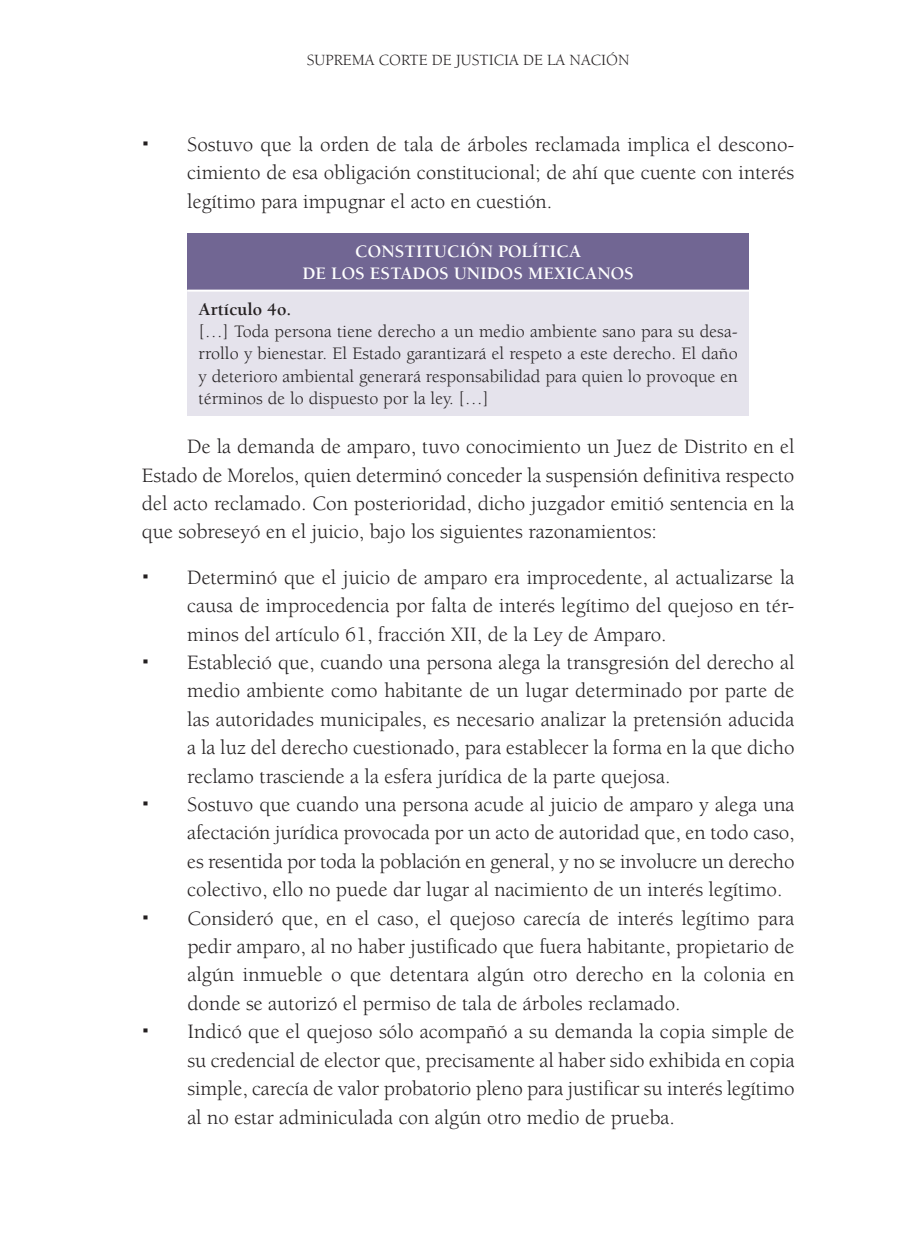
<style>
.page{position:relative;width:908px;height:1248px;background:#fff}
.page>*{position:absolute;margin:0;border:0;box-sizing:border-box;transform-origin:0 0}
.t1{font:21px/28.4px "Berkeley Std";color:#231f20;text-align:justify}
.t2{font:18px/22.4px "Berkeley Std";letter-spacing:.005em;color:#231f20;text-align:justify}
.t3{font:700 18px/22.4px "Berkeley Std";letter-spacing:.005em;color:#fff;text-align:center}
.t4{font:700 18px "Berkeley Std";letter-spacing:.005em;color:#231f20}
.t5{font:16px "Berkeley Std";color:#231f20}
</style>
<div class="page">
<div style="left:187px;top:233px;width:561px;height:57px;background:#716693"></div>
<div style="left:187px;top:290px;width:561px;height:125px;background:#e5e3ec"></div>
<hr style="left:187px;top:289px;width:561px;height:2px;background:#fff">
<p class="t5" style="left:306px;top:52px;width:324px">SUPREMA CORTE DE JUSTICIA DE LA NACIÓN</p>
<p class="t1" style="left:187px;top:130px;width:608px">Sostuvo que la orden de tala de árboles reclamada implica el descono&shy;cimiento de esa obligación constitucional; de ahí que cuente con interés legítimo para impugnar el acto en cuestión.</p>
<p class="t3" style="left:302px;top:240px;width:333px">CONSTITUCIÓN POLÍTICA<br>DE LOS ESTADOS UNIDOS MEXICANOS</p>
<p class="t4" style="left:198px;top:299px;width:94px">Artículo 4o.</p>
<p class="t2" style="left:198px;top:320px;width:540px">[…] Toda persona tiene derecho a un medio ambiente sano para su desa&shy;rrollo y bienestar. El Estado garantizará el respeto a este derecho. El daño y deterioro ambiental generará responsabilidad para quien lo provoque en términos de lo dispuesto por la ley. […]</p>
<p class="t1" style="left:142px;top:432px;width:654px;text-indent:45px">De la demanda de amparo, tuvo conocimiento un Juez de Distrito en el Estado de Morelos, quien determinó conceder la suspensión definitiva respecto del acto reclamado. Con posterioridad, dicho juzgador emitió sentencia en la que sobreseyó en el juicio, bajo los siguientes razonamientos:</p>
<p class="t1" style="left:187px;top:563px;width:608px;text-align:left">Determinó que el juicio de amparo era improcedente, al actualizarse la causa de improcedencia por falta de interés legítimo del quejoso en tér&shy;minos del artículo 61, fracción XII, de la Ley de Amparo.<br>Estableció que, cuando una persona alega la transgresión del derecho al medio ambiente como habitante de un lugar determinado por parte de las autoridades municipales, es necesario analizar la pretensión aducida a la luz del derecho cuestionado, para establecer la forma en la que dicho reclamo trasciende a la esfera jurídica de la parte quejosa.<br>Sostuvo que cuando una persona acude al juicio de amparo y alega una afectación jurídica provocada por un acto de autoridad que, en todo caso, es resentida por toda la población en general, y no se involucre un derecho colectivo, ello no puede dar lugar al nacimiento de un interés legítimo.<br>Consideró que, en el caso, el quejoso carecía de interés legítimo para pedir amparo, al no haber justificado que fuera habitante, propietario de algún inmueble o que detentara algún otro derecho en la colonia en donde se autorizó el permiso de tala de árboles reclamado.<br>Indicó que el quejoso sólo acompañó a su demanda la copia simple de su credencial de elector que, precisamente al haber sido exhibida en copia simple, carecía de valor probatorio pleno para justificar su interés legítimo al no estar adminiculada con algún otro medio de prueba.</p>
</div>
